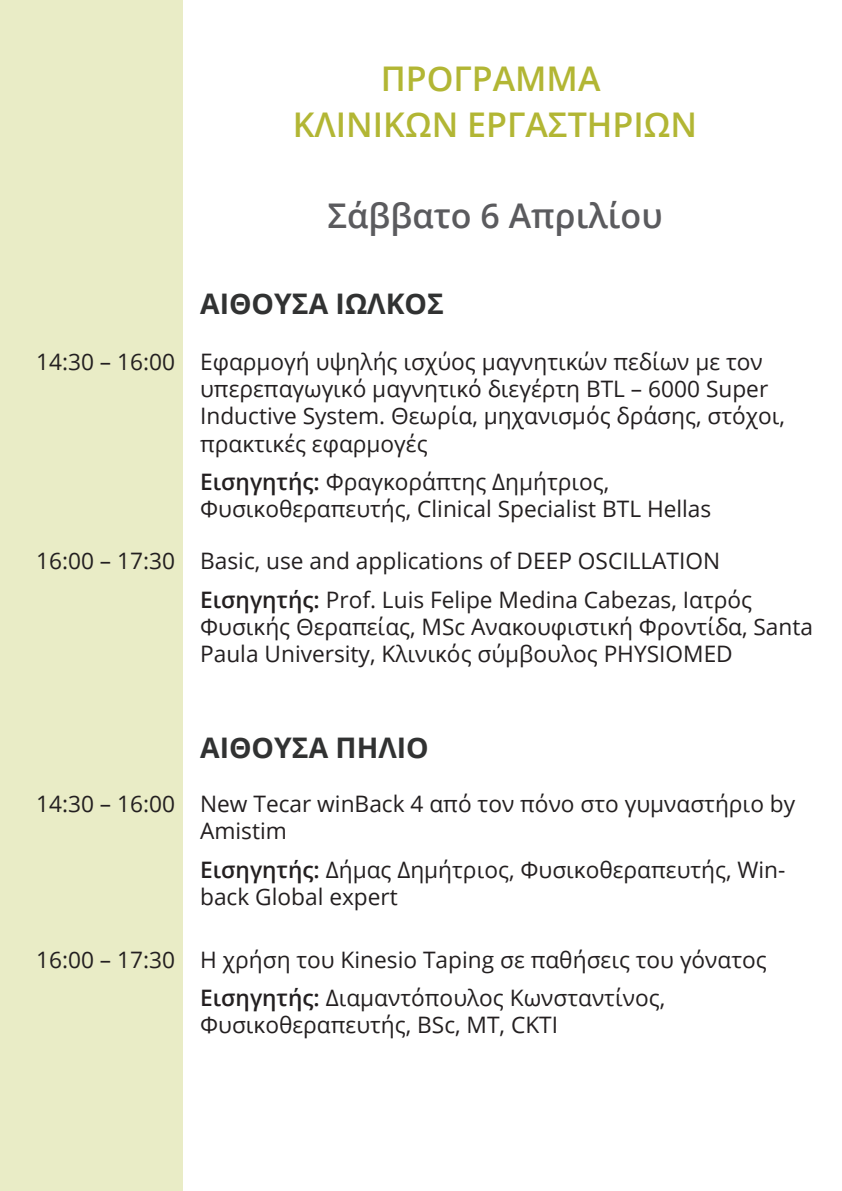
<style>
.page{position:relative;width:842px;height:1191px;background:#fff}
.page>*{position:absolute;margin:0;border:0;box-sizing:border-box;transform-origin:0 0}
.t1{font:600 34px/45.4px "Open Sans";color:#b2b634;text-align:center}
.t2{font:600 34px "Open Sans";color:#5b5b5e}
.t3{font:700 28.4px "Open Sans";color:#313232}
.t4{font:22.6px/27.2px "Open Sans";color:#231f20}
.s1{font-weight:600}
</style>
<div class="page">
<div style="left:0;top:0;width:182px;height:1191px;background:#e9ecc6"></div>
<p class="t4" style="left:36px;top:347px;width:140px">14:30 – 16:00</p>
<p class="t4" style="left:36px;top:547px;width:140px">16:00 – 17:30</p>
<h1 class="t1" style="left:293px;top:56px;width:406px">ΠΡΟΓΡΑΜΜΑ<br>ΚΛΙΝΙΚΩΝ ΕΡΓΑΣΤΗΡΙΩΝ</h1>
<h1 class="t2" style="left:327px;top:192px;width:337px">Σάββατο 6 Απριλίου</h1>
<p class="t3" style="left:200px;top:284px;width:245px">ΑΙΘΟΥΣΑ ΙΩΛΚΟΣ</p>
<p class="t4" style="left:200px;top:347px;width:586px">Εφαρμογή υψηλής ισχύος μαγνητικών πεδίων με τον υπερεπαγωγικό μαγνητικό διεγέρτη BTL – 6000 Super Inductive System. Θεωρία, μηχανισμός δράσης, στόχοι, πρακτικές εφαρμογές</p>
<p class="t4" style="left:200px;top:468px;width:513px"><span class="s1">Εισηγητής:</span> Φραγκοράπτης Δημήτριος,<br>Φυσικοθεραπευτής, Clinical Specialist BTL Hellas</p>
<p class="t4" style="left:200px;top:541px;width:553px;line-height:38.6px">Basic, use and applications of DEEP OSCILLATION<br><span class="s1">Εισηγητής:</span> Prof. Luis Felipe Medina Cabezas, Ιατρός</p>
<p class="t4" style="left:200px;top:612px;width:614px">Φυσικής Θεραπείας, MSc Ανακουφιστική Φροντίδα, Santa<br>Paula University, Κλινικός σύμβουλος PHYSIOMED</p>
<p class="t4" style="left:36px;top:789px;width:140px">14:30 – 16:00</p>
<p class="t4" style="left:36px;top:945px;width:140px">16:00 – 17:30</p>
<p class="t3" style="left:200px;top:727px;width:230px">ΑΙΘΟΥΣΑ ΠΗΛΙΟ</p>
<p class="t4" style="left:200px;top:789px;width:597px">New Tecar winBack 4 από τον πόνο στο γυμναστήριο by<br>Amistim</p>
<p class="t4" style="left:200px;top:855px;width:587px"><span class="s1">Εισηγητής:</span> Δήμας Δημήτριος, Φυσικοθεραπευτής, Win&shy;back Global expert</p>
<p class="t4" style="left:200px;top:939px;width:568px;line-height:38.6px">Η χρήση του Kinesio Taping σε παθήσεις του γόνατος<br><span class="s1">Εισηγητής:</span> Διαμαντόπουλος Κωνσταντίνος,</p>
<p class="t4" style="left:200px;top:1011px;width:360px">Φυσικοθεραπευτής, BSc, MT, CKTI</p>
</div>
